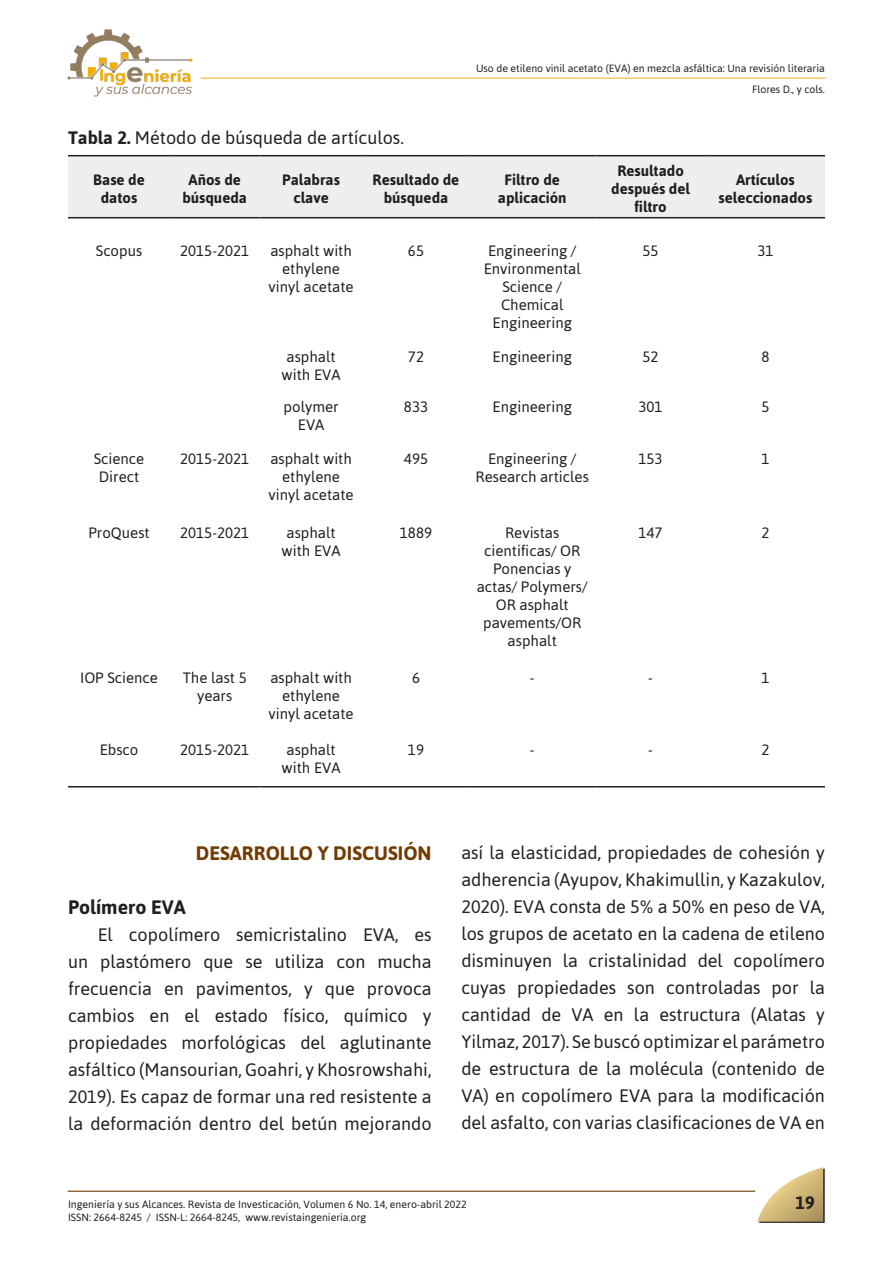
<style>
.page{position:relative;width:893px;height:1263px;background:#fff}
.page>*{position:absolute;margin:0;border:0;box-sizing:border-box;transform-origin:0 0}
.Titulo_Principal{font:700 19.5px "Asap";color:#703c01}
.Titulo_Interno{font:700 19.5px "Asap";color:#231f20}
.t1{font:18px/27px "Asap";color:#231f20;text-align:justify}
.t2{font:700 18px "Asap";color:#231f20}
.t3{font:15px/18px "Asap";color:#231f20;text-align:center}
.t4{font:700 15px/18px "Asap";color:#231f20;text-align:center}
.t5{font:10.5px/21px "Asap";color:#231f20;text-align:right}
.s1{font-weight:700}
</style>
<div class="page">
<hr style="left:68px;top:1190px;width:687px;height:2px;background:#703c01">
<hr style="left:201px;top:78px;width:625px;height:1px;background:#f9a91b">
<img style="left:67px;top:29px;width:126px;height:72px">
<img style="left:757px;top:1168px;width:68px;height:54px">
<div style="left:68px;top:156px;width:757px;height:61px;background:#eeeeef"></div>
<hr style="left:68px;top:155px;width:102px;height:1px;background:#231f20">
<hr style="left:170px;top:155px;width:89px;height:1px;background:#231f20">
<hr style="left:259px;top:155px;width:104px;height:1px;background:#231f20">
<hr style="left:363px;top:155px;width:106px;height:1px;background:#231f20">
<hr style="left:469px;top:155px;width:126px;height:1px;background:#231f20">
<hr style="left:595px;top:155px;width:111px;height:1px;background:#231f20">
<hr style="left:706px;top:155px;width:119px;height:1px;background:#231f20">
<hr style="left:68px;top:217px;width:102px;height:1px;background:#231f20">
<hr style="left:170px;top:217px;width:89px;height:1px;background:#231f20">
<hr style="left:259px;top:217px;width:104px;height:1px;background:#231f20">
<hr style="left:363px;top:217px;width:106px;height:1px;background:#231f20">
<hr style="left:469px;top:217px;width:126px;height:1px;background:#231f20">
<hr style="left:595px;top:217px;width:111px;height:1px;background:#231f20">
<hr style="left:706px;top:217px;width:119px;height:1px;background:#231f20">
<hr style="left:68px;top:786px;width:102px;height:1px;background:#231f20">
<hr style="left:170px;top:786px;width:89px;height:1px;background:#231f20">
<hr style="left:259px;top:786px;width:104px;height:1px;background:#231f20">
<hr style="left:363px;top:786px;width:106px;height:1px;background:#231f20">
<hr style="left:469px;top:786px;width:126px;height:1px;background:#231f20">
<hr style="left:595px;top:786px;width:111px;height:1px;background:#231f20">
<hr style="left:706px;top:786px;width:119px;height:1px;background:#231f20">
<p class="t5" style="left:476px;top:57px;width:350px">Uso de etileno vinil acetato (EVA) en mezcla asfáltica: Una revisión literaria<br>Flores D., y cols.</p>
<p class="t1" style="left:68px;top:124px;width:337px"><span class="s1">Tabla 2.</span> Método de búsqueda de artículos.</p>
<p class="t4" style="left:93px;top:170px;width:53px">Base de datos</p>
<p class="t4" style="left:182px;top:170px;width:66px">Años de búsqueda</p>
<p class="t4" style="left:282px;top:170px;width:59px">Palabras clave</p>
<p class="t4" style="left:373px;top:170px;width:88px">Resultado de búsqueda</p>
<p class="t4" style="left:498px;top:170px;width:70px">Filtro de aplicación</p>
<p class="t4" style="left:611px;top:161px;width:80px">Resultado después del filtro</p>
<p class="t4" style="left:719px;top:170px;width:95px">Artículos seleccionados</p>
<p class="t3" style="left:96px;top:241px;width:48px">Scopus</p>
<p class="t3" style="left:180px;top:241px;width:71px">2015-2021</p>
<p class="t3" style="left:269px;top:241px;width:86px">asphalt with ethylene vinyl acetate</p>
<p class="t3" style="left:408px;top:241px;width:18px">65</p>
<p class="t3" style="left:484px;top:241px;width:99px">Engineering /<br>Environmental<br>Science /<br>Chemical<br>Engineering</p>
<p class="t3" style="left:643px;top:241px;width:18px">55</p>
<p class="t3" style="left:757px;top:241px;width:18px">31</p>
<p class="t3" style="left:287px;top:348px;width:51px">asphalt</p>
<p class="t3" style="left:282px;top:366px;width:61px">with EVA</p>
<p class="t3" style="left:408px;top:348px;width:18px">72</p>
<p class="t3" style="left:493px;top:348px;width:81px">Engineering</p>
<p class="t3" style="left:643px;top:348px;width:18px">52</p>
<p class="t3" style="left:761px;top:348px;width:10px">8</p>
<p class="t3" style="left:284px;top:397px;width:57px">polymer</p>
<p class="t3" style="left:298px;top:415px;width:28px">EVA</p>
<p class="t3" style="left:404px;top:397px;width:26px">833</p>
<p class="t3" style="left:493px;top:397px;width:81px">Engineering</p>
<p class="t3" style="left:639px;top:397px;width:26px">301</p>
<p class="t3" style="left:761px;top:397px;width:10px">5</p>
<p class="t3" style="left:94px;top:450px;width:52px">Science<br>Direct</p>
<p class="t3" style="left:180px;top:450px;width:71px">2015-2021</p>
<p class="t3" style="left:269px;top:450px;width:86px">asphalt with ethylene vinyl acetate</p>
<p class="t3" style="left:404px;top:450px;width:26px">495</p>
<p class="t3" style="left:476px;top:450px;width:115px">Engineering /<br>Research articles</p>
<p class="t3" style="left:639px;top:450px;width:26px">153</p>
<p class="t3" style="left:761px;top:450px;width:10px">1</p>
<p class="t3" style="left:88px;top:523px;width:63px">ProQuest</p>
<p class="t3" style="left:180px;top:523px;width:71px">2015-2021</p>
<p class="t3" style="left:287px;top:523px;width:51px">asphalt</p>
<p class="t3" style="left:282px;top:541px;width:61px">with EVA</p>
<p class="t3" style="left:400px;top:523px;width:34px">1889</p>
<p class="t3" style="left:477px;top:523px;width:112px">Revistas cientificas/ OR<br>Ponencias y actas/ Polymers/<br>OR asphalt pavements/OR asphalt</p>
<p class="t3" style="left:639px;top:523px;width:26px">147</p>
<p class="t3" style="left:761px;top:523px;width:10px">2</p>
<p class="t3" style="left:80px;top:668px;width:79px">IOP Science</p>
<p class="t3" style="left:183px;top:668px;width:65px">The last 5 years</p>
<p class="t3" style="left:269px;top:668px;width:86px">asphalt with ethylene vinyl acetate</p>
<p class="t3" style="left:412px;top:668px;width:10px">6</p>
<p class="t3" style="left:530px;top:668px;width:6px">-</p>
<p class="t3" style="left:648px;top:668px;width:6px">-</p>
<p class="t3" style="left:761px;top:668px;width:10px">1</p>
<p class="t3" style="left:100px;top:741px;width:40px">Ebsco</p>
<p class="t3" style="left:180px;top:741px;width:71px">2015-2021</p>
<p class="t3" style="left:287px;top:741px;width:51px">asphalt</p>
<p class="t3" style="left:282px;top:759px;width:61px">with EVA</p>
<p class="t3" style="left:408px;top:741px;width:18px">19</p>
<p class="t3" style="left:530px;top:741px;width:6px">-</p>
<p class="t3" style="left:648px;top:741px;width:6px">-</p>
<p class="t3" style="left:761px;top:741px;width:10px">2</p>
<p class="Titulo_Principal" style="left:196px;top:842px;width:237px">DESARROLLO Y DISCUSIÓN</p>
<p class="Titulo_Interno" style="left:68px;top:896px;width:119px">Polímero EVA</p>
<p class="t1" style="left:68px;top:921px;width:365px;text-indent:30px">El copolímero semicristalino EVA, es un plastómero que se utiliza con mucha frecuencia en pavimentos, y que provoca cambios en el estado físico, químico y propiedades morfológicas del aglutinante asfáltico (Mansourian, Goahri, y Khosrowshahi, 2019). Es capaz de formar una red resistente a la deformación dentro del betún mejorando</p>
<p class="t1" style="left:461px;top:839px;width:365px">así la elasticidad, propiedades de cohesión y adherencia (Ayupov, Khakimullin, y Kazakulov, 2020). EVA consta de 5% a 50% en peso de VA, los grupos de acetato en la cadena de etileno disminuyen la cristalinidad del copolímero cuyas propiedades son controladas por la cantidad de VA en la estructura (Alatas y Yilmaz, 2017). Se buscó optimizar el parámetro de estructura de la molécula (contenido de VA) en copolímero EVA para la modificación del asfalto, con varias clasificaciones de VA en</p>
<p class="t5" style="left:68px;top:1198px;width:400px;line-height:12.6px;text-align:left">Ingeniería y sus Alcances. Revista de Investicación, Volumen 6 No. 14, enero-abril 2022<br>ISSN: 2664-8245 / ISSN-L: 2664-8245, www.revistaingenieria.org</p>
<p class="t2" style="left:795px;top:1192px;width:21px">19</p>
</div>
